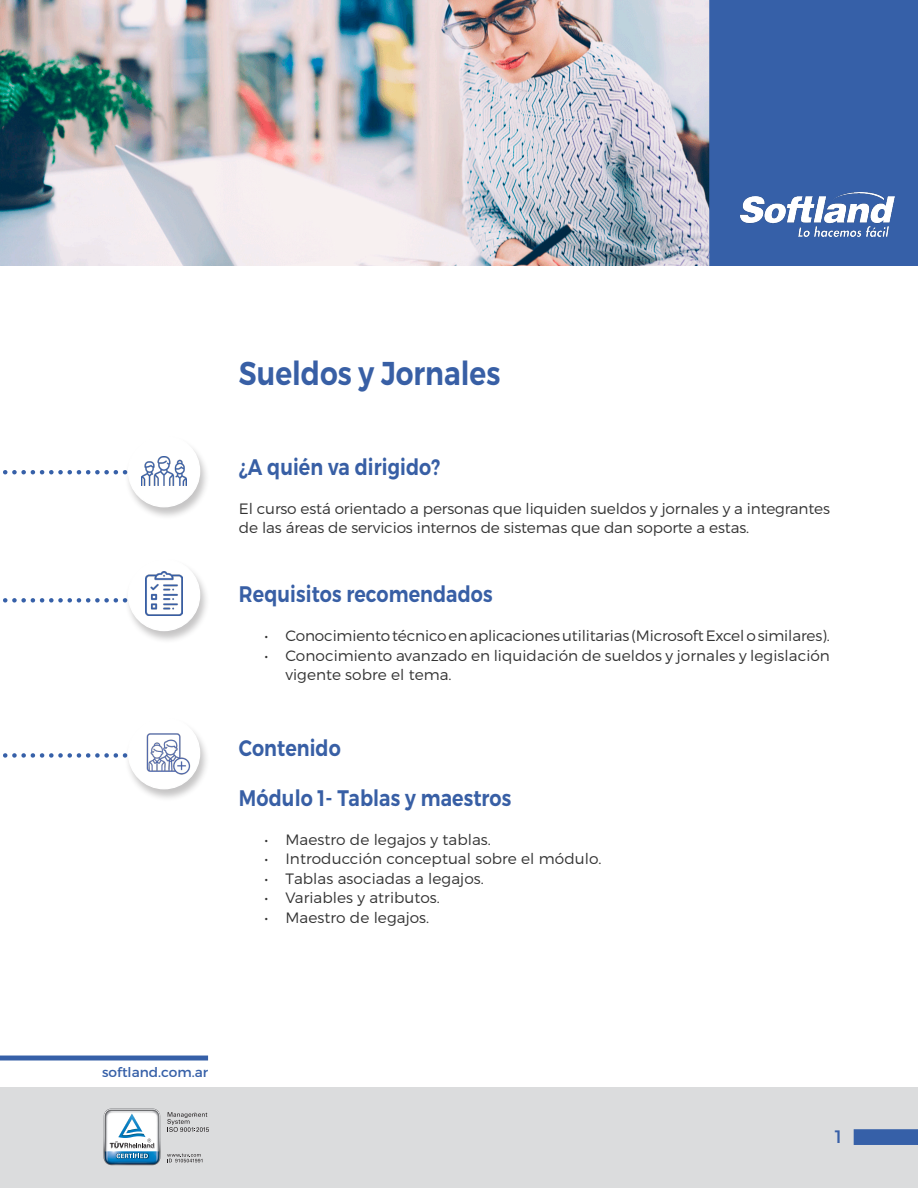
<style>
.page{position:relative;width:918px;height:1188px;background:#fff}
.page>*{position:absolute;margin:0;border:0;box-sizing:border-box;transform-origin:0 0}
.t1{font:600 33px "Montserrat";color:#385fa5;scale:.85 1}
.t2{font:600 22.5px "Montserrat";letter-spacing:.005em;color:#385fa5;scale:.85 1}
.t3{font:18px "Montserrat";color:#3860a7}
.txt_justificado{font:300 15px/19.5px "Montserrat";letter-spacing:-.01em;color:#333}
.t4{font:13.5px "Montserrat";color:#3660a8}
</style>
<div class="page">
<div style="left:0;top:1087px;width:918px;height:101px;background:#dbdcdd"></div>
<img style="left:0;top:0;width:709px;height:266px">
<div style="left:709px;top:0;width:209px;height:266px;background:#3660a8"></div>
<img style="left:740px;top:192px;width:155px;height:45px">
<svg style="left:104px;top:1108px;width:105px;height:57px"></svg>
<div style="left:854px;top:1129px;width:64px;height:16px;background:#3660a8;border:2px solid #3660a8"></div>
<svg style="left:0;top:1056px;width:208px;height:5px"></svg>
<svg style="left:3px;top:470px;width:121px;height:4px"></svg>
<svg style="left:3px;top:598px;width:121px;height:5px"></svg>
<svg style="left:3px;top:753px;width:121px;height:5px"></svg>
<div style="left:124px;top:435px;width:85px;height:85px;background:#231f20;opacity:.26"></div>
<div style="left:129px;top:436px;width:71px;height:71px;background:#fff;border-radius:50%"></div>
<div style="left:128px;top:435px;width:72px;height:72px;border:1px solid #fff;border-radius:50%"></div>
<div style="left:124px;top:559px;width:85px;height:85px;background:#231f20;opacity:.26"></div>
<div style="left:129px;top:559px;width:71px;height:72px;background:#fff;border-radius:50%"></div>
<div style="left:128px;top:559px;width:72px;height:72px;border:1px solid #fff;border-radius:50%"></div>
<div style="left:124px;top:717px;width:85px;height:85px;background:#231f20;opacity:.26"></div>
<div style="left:129px;top:718px;width:71px;height:71px;background:#fff;border-radius:50%"></div>
<div style="left:128px;top:717px;width:72px;height:72px;border:1px solid #fff;border-radius:50%"></div>
<img style="left:142px;top:457px;width:45px;height:29px">
<img style="left:146px;top:572px;width:36px;height:44px">
<img style="left:146px;top:733px;width:44px;height:42px">
<p class="t1" style="left:239px;top:352px;width:309px">Sueldos y Jornales</p>
<p class="t2" style="left:239px;top:453px;width:238px">¿A quién va dirigido?</p>
<p class="txt_justificado" style="left:239px;top:499px;width:593px">El curso está orientado a personas que liquiden sueldos y jornales y a integrantes de las áreas de servicios internos de sistemas que dan soporte a estas.</p>
<p class="t2" style="left:239px;top:580px;width:300px">Requisitos recomendados</p>
<p class="txt_justificado" style="left:264px;top:626px;width:567px">• Conocimiento técnico en aplicaciones utilitarias (Microsoft Excel o similares).</p>
<p class="txt_justificado" style="left:285px;top:645px;width:546px;text-indent:-21px">• Conocimiento avanzado en liquidación de sueldos y jornales y legislación vigente sobre el tema.</p>
<p class="t2" style="left:239px;top:734px;width:121px">Contenido</p>
<p class="t2" style="left:239px;top:784px;width:322px">Módulo 1- Tablas y maestros</p>
<p class="txt_justificado" style="left:264px;top:829px;width:228px">• Maestro de legajos y tablas.</p>
<p class="txt_justificado" style="left:264px;top:849px;width:339px">• Introducción conceptual sobre el módulo.</p>
<p class="txt_justificado" style="left:264px;top:868px;width:221px">• Tablas asociadas a legajos.</p>
<p class="txt_justificado" style="left:264px;top:888px;width:177px">• Variables y atributos.</p>
<p class="txt_justificado" style="left:264px;top:907px;width:166px">• Maestro de legajos.</p>
<p class="t4" style="left:102px;top:1064px;width:108px">softland.com.ar</p>
<p class="t3" style="left:835px;top:1125px;width:9px">1</p>
</div>
